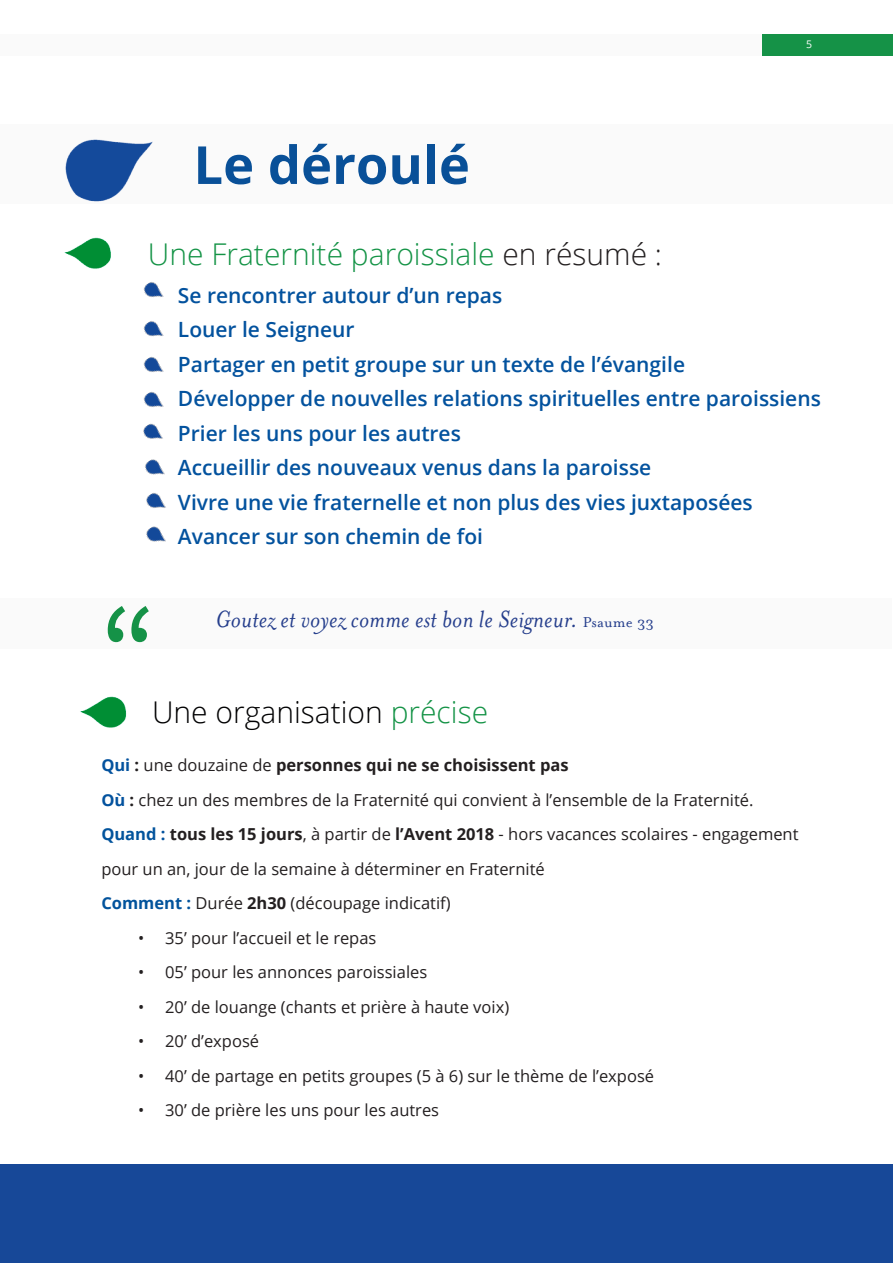
<style>
.page{position:relative;width:893px;height:1263px;background:#fff}
.page>*{position:absolute;margin:0;border:0;box-sizing:border-box;transform-origin:0 0}
.Heading_1___36pt{font:700 52.5px "Open Sans";color:#095098}
.Heading_2___20pt{font:300 30px "Open Sans";color:#149346}
.Heading_2___20pt-2{font:300 30px "Open Sans";color:#000002}
.Body___12pt{font:italic 27px "Mrs Eaves OT";letter-spacing:.01em;color:#253e8c}
.Body___9pt{font:600 21px "Open Sans";color:#03529e}
.Body___9pt-2{font:16.5px/34.5px "Open Sans";color:#231f20}
.Body___9pt-3{font:700 16.5px "Open Sans";color:#231f20}
.Body___7pt_Align_Rig{font:10.5px "Open Sans";color:#fff}
.s1{color:#231f20}
.s2{font-style:normal;font-size:16.5px}
.s3{color:#149346}
.s4{color:#03529e}
.s5{font-weight:400}
.s6{font-weight:700;color:#03529e}
.s7{font-weight:700}
.s8{font-weight:700;color:#02539c}
</style>
<div class="page">
<div style="left:0;top:1164px;width:893px;height:99px;background:#174898"></div>
<div style="left:0;top:124px;width:893px;height:80px;background:#fafafa"></div>
<div style="left:0;top:34px;width:893px;height:21px;background:#fafafa"></div>
<img style="left:65px;top:139px;width:88px;height:63px">
<div style="left:762px;top:34px;width:131px;height:21px;background:#159247"></div>
<img style="left:80px;top:696px;width:47px;height:32px">
<div style="left:1px;top:598px;width:891px;height:51px;background:#fafafa"></div>
<svg style="left:108px;top:606px;width:41px;height:36px"></svg>
<img style="left:64px;top:237px;width:47px;height:32px">
<img style="left:143px;top:282px;width:21px;height:15px">
<img style="left:143px;top:321px;width:21px;height:16px">
<img style="left:143px;top:357px;width:21px;height:15px">
<img style="left:143px;top:391px;width:21px;height:16px">
<img style="left:143px;top:423px;width:20px;height:16px">
<img style="left:145px;top:459px;width:20px;height:16px">
<img style="left:146px;top:493px;width:20px;height:15px">
<img style="left:146px;top:526px;width:20px;height:16px">
<p class="Heading_1___36pt" style="left:193px;top:128px;width:278px">Le déroulé</p>
<p class="Heading_2___20pt" style="left:148px;top:234px;width:516px">Une Fraternité paroissiale <span class="s1">en résumé :</span></p>
<p class="Body___7pt_Align_Rig" style="left:806px;top:37px;width:8px">5</p>
<p class="Body___9pt" style="left:178px;top:281px;width:326px">Se rencontrer autour d’un repas</p>
<p class="Body___9pt" style="left:178px;top:315px;width:178px">Louer le Seigneur</p>
<p class="Body___9pt" style="left:178px;top:350px;width:509px">Partager en petit groupe sur un texte de l’évangile</p>
<p class="Body___9pt" style="left:178px;top:384px;width:644px">Développer de nouvelles relations spirituelles entre paroissiens</p>
<p class="Body___9pt" style="left:178px;top:419px;width:284px">Prier les uns pour les autres</p>
<p class="Body___9pt" style="left:178px;top:453px;width:475px">Accueillir des nouveaux venus dans la paroisse</p>
<p class="Body___9pt" style="left:178px;top:488px;width:576px">Vivre une vie fraternelle et non plus des vies juxtaposées</p>
<p class="Body___9pt" style="left:178px;top:522px;width:307px">Avancer sur son chemin de foi</p>
<p class="Body___12pt" style="left:215px;top:604px;width:440px">Goutez et voyez comme est bon le Seigneur. <span class="s2">Psaume 33</span></p>
<p class="Heading_2___20pt-2" style="left:152px;top:692px;width:338px">Une organisation <span class="s3">précise</span></p>
<p class="Body___9pt-3" style="left:101px;top:754px;width:469px"><span class="s4">Qui</span> : <span class="s5">une douzaine de</span> personnes qui ne se choisissent pas</p>
<p class="Body___9pt-2" style="left:101px;top:782px;width:654px"><span class="s6">Où</span> <span class="s7">:</span> chez un des membres de la Fraternité qui convient à l’ensemble de la Fraternité.</p>
<p class="Body___9pt-2" style="left:101px;top:817px;width:699px"><span class="s8">Quand</span> <span class="s6">:</span> <span class="s7">tous les 15 jours</span>, à partir de <span class="s7">l’Avent 2018</span> - hors vacances scolaires - engagement pour un an, jour de la semaine à déterminer en Fraternité</p>
<p class="Body___9pt-2" style="left:101px;top:886px;width:351px"><span class="s8">Comment :</span> Durée <span class="s7">2h30</span> (découpage indicatif)</p>
<p class="Body___9pt-2" style="left:138px;top:920px;width:240px">• 35’ pour l’accueil et le repas</p>
<p class="Body___9pt-2" style="left:138px;top:955px;width:291px">• 05’ pour les annonces paroissiales</p>
<p class="Body___9pt-2" style="left:138px;top:989px;width:373px">• 20’ de louange (chants et prière à haute voix)</p>
<p class="Body___9pt-2" style="left:138px;top:1024px;width:123px">• 20’ d’exposé</p>
<p class="Body___9pt-2" style="left:138px;top:1058px;width:517px">• 40’ de partage en petits groupes (5 à 6) sur le thème de l’exposé</p>
<p class="Body___9pt-2" style="left:138px;top:1093px;width:303px">• 30’ de prière les uns pour les autres</p>
</div>
